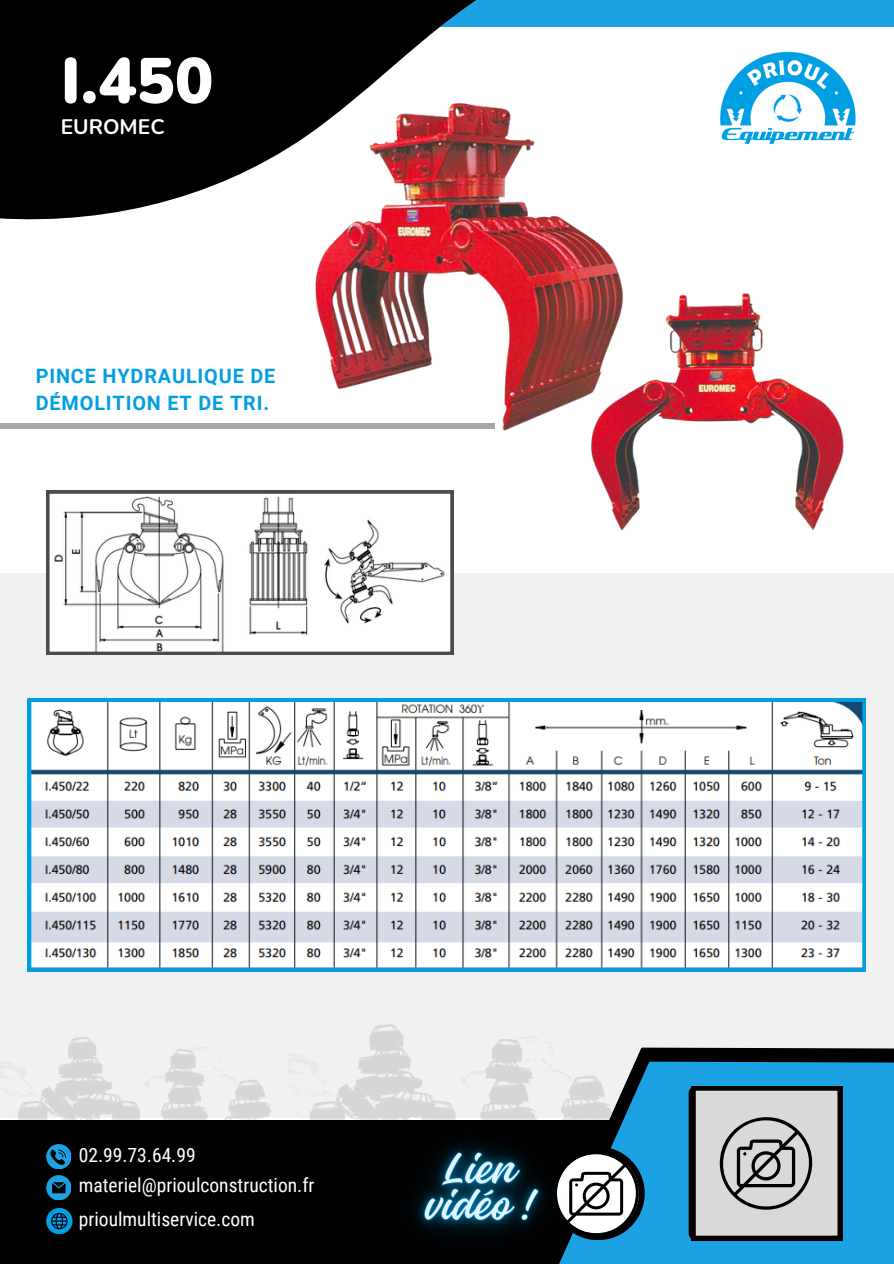
<style>
.page{position:relative;width:894px;height:1264px;background:#fff}
.page>*{position:absolute;margin:0;border:0;box-sizing:border-box;transform-origin:0 0}
.t1{font:900 63.9px "Nunito";color:#fff}
.t2{font:700 21px "Nunito";color:#fff}
.t3{font:700 19.8px/27.6px "Roboto";letter-spacing:.045em;color:#019fe2}
.t4{font:19.5px "Roboto Condensed";color:#fff}
</style>
<div class="page">
<div style="left:0;top:0;width:893px;height:266px;background:#1ca1e2"></div>
<div style="left:0;top:28px;width:893px;height:544px;background:#fff"></div>
<div style="left:0;top:579px;width:893px;height:538px;background:#f1f1f1"></div>
<svg style="left:0;top:0;width:524px;height:220px;fill:#000"></svg>
<img style="left:630px;top:27px;width:263px;height:117px">
<div style="left:0;top:423px;width:495px;height:6px;background:#a6a6a6"></div>
<svg style="left:46px;top:490px;width:407px;height:164px"></svg>
<div style="left:0;top:1120px;width:893px;height:143px;background:#000"></div>
<svg style="left:635px;top:1047px;width:258px;height:14px;background:#141414"></svg>
<svg style="left:599px;top:1061px;width:294px;height:202px;background:#1c96d1"></svg>
<svg style="left:46px;top:1144px;width:25px;height:24px"></svg>
<svg style="left:46px;top:1175px;width:25px;height:24px"></svg>
<img style="left:0;top:1037px;width:276px;height:83px">
<img style="left:288px;top:1024px;width:330px;height:101px">
<svg style="left:46px;top:1207px;width:26px;height:26px"></svg>
<img style="left:302px;top:91px;width:342px;height:340px">
<img style="left:573px;top:272px;width:271px;height:259px">
<svg style="left:691px;top:1086px;width:150px;height:154px;background:#b4b4b4"></svg>
<svg style="left:599px;top:1137px;width:54px;height:99px"></svg>
<svg style="left:28px;top:698px;width:837px;height:273px"></svg>
<img style="left:364px;top:1074px;width:235px;height:189px">
<p class="t1" style="left:61px;top:38px;width:154px">I.450</p>
<p class="t2" style="left:61px;top:112px;width:105px">EUROMEC</p>
<p class="t3" style="left:36px;top:362px;width:241px">PINCE HYDRAULIQUE DE<br>DÉMOLITION ET DE TRI.</p>
<p class="t4" style="left:79px;top:1143px;width:118px">02.99.73.64.99</p>
<h3 class="t4" style="left:79px;top:1174px;width:237px">materiel@prioulconstruction.fr</h3>
<p class="t4" style="left:79px;top:1208px;width:177px">prioulmultiservice.com</p>
</div>
